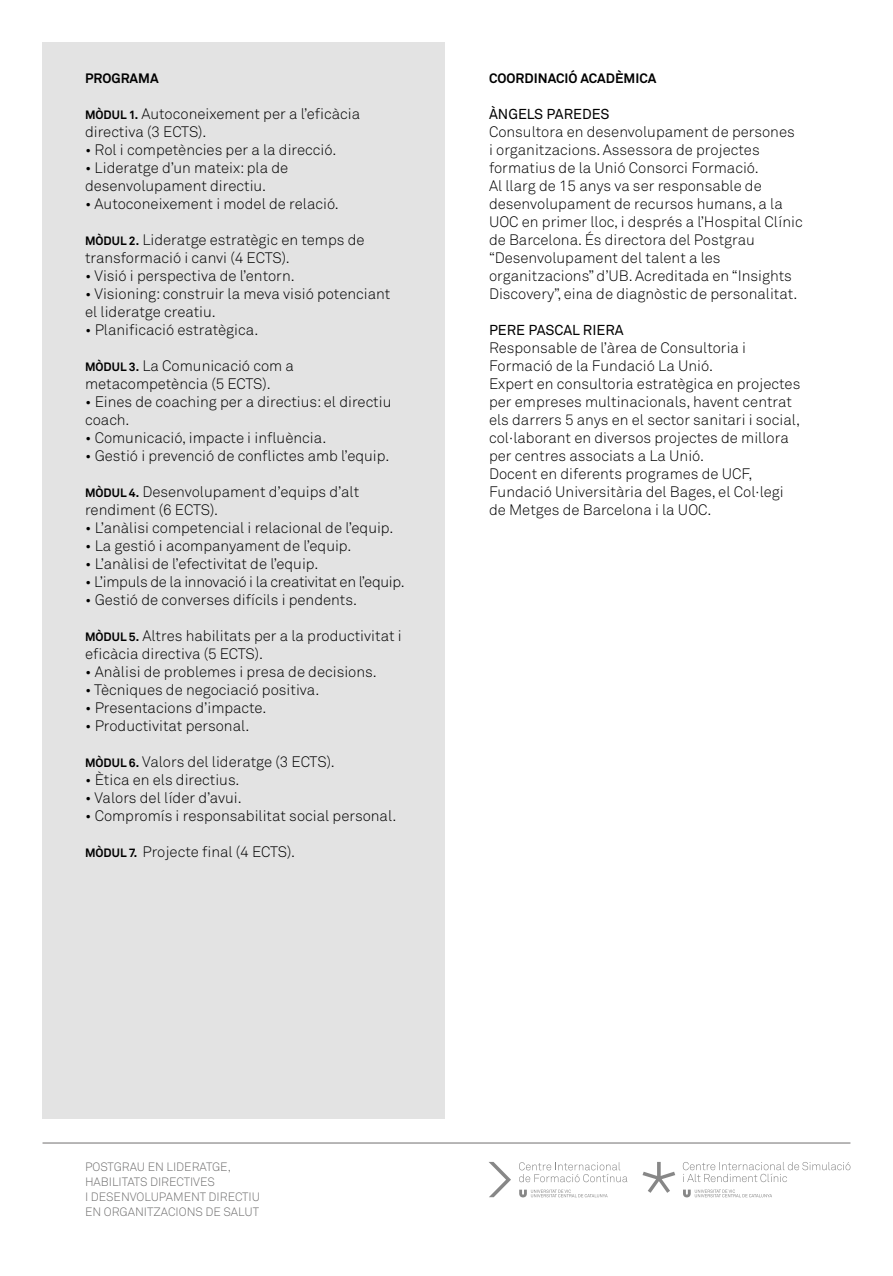
<style>
.page{position:relative;width:893px;height:1276px;background:#fff}
.page>*{position:absolute;margin:0;border:0;box-sizing:border-box;transform-origin:0 0}
.t1{font:300 15px/18px "Akkurat";color:#000}
.t2{font:300 15px "Akkurat";letter-spacing:-.02em;color:#000}
.t3{font:14.25px "Akkurat";color:#000}
.t4{font:700 13.5px "Akkurat";color:#000}
.t5{font:300 12px/15px "Akkurat";color:#706f6f}
.s1{font-weight:700;font-size:12px}
</style>
<div class="page">
<div style="left:43px;top:43px;width:402px;height:1075px;background:#e3e3e3"></div>
<svg style="left:489px;top:1162px;width:22px;height:35px"></svg>
<svg style="left:519px;top:1189px;width:89px;height:8px"></svg>
<svg style="left:519px;top:1162px;width:108px;height:20px"></svg>
<svg style="left:642px;top:1162px;width:33px;height:30px"></svg>
<svg style="left:683px;top:1189px;width:89px;height:8px"></svg>
<svg style="left:683px;top:1162px;width:167px;height:20px"></svg>
<hr style="left:43px;top:1142px;width:807px;height:1px;background:#706f6f">
<p class="t4" style="left:85px;top:70px;width:75px">PROGRAMA</p>
<p class="t1" style="left:85px;top:105px;width:277px"><span class="s1">MÒDUL 1.</span> Autoconeixement per a l’eficàcia directiva (3 ECTS).</p>
<p class="t1" style="left:85px;top:141px;width:253px">• Rol i competències per a la direcció.</p>
<p class="t1" style="left:85px;top:159px;width:205px">• Lideratge d’un mateix: pla de desenvolupament directiu.</p>
<p class="t1" style="left:85px;top:195px;width:255px">• Autoconeixement i model de relació.</p>
<p class="t1" style="left:85px;top:231px;width:281px"><span class="s1">MÒDUL 2.</span> Lideratge estratègic en temps de transformació i canvi (4 ECTS).</p>
<p class="t1" style="left:85px;top:267px;width:211px">• Visió i perspectiva de l’entorn.</p>
<p class="t1" style="left:85px;top:285px;width:307px">• Visioning: construir la meva visió potenciant el lideratge creatiu.</p>
<p class="t1" style="left:85px;top:321px;width:175px">• Planificació estratègica.</p>
<p class="t1" style="left:85px;top:357px;width:210px"><span class="s1">MÒDUL 3.</span> La Comunicació com a metacompetència (5 ECTS).</p>
<p class="t1" style="left:85px;top:393px;width:308px">• Eines de coaching per a directius: el directiu coach.</p>
<p class="t1" style="left:85px;top:429px;width:243px">• Comunicació, impacte i influència.</p>
<p class="t1" style="left:85px;top:447px;width:306px">• Gestió i prevenció de conflictes amb l’equip.</p>
<p class="t1" style="left:85px;top:483px;width:276px"><span class="s1">MÒDUL 4.</span> Desenvolupament d’equips d’alt rendiment (6 ECTS).</p>
<p class="t1" style="left:85px;top:519px;width:310px">• L’anàlisi competencial i relacional de l’equip.</p>
<p class="t1" style="left:85px;top:537px;width:268px">• La gestió i acompanyament de l’equip.</p>
<p class="t1" style="left:85px;top:555px;width:235px">• L’anàlisi de l’efectivitat de l’equip.</p>
<p class="t2" style="left:85px;top:573px;width:321px">• L’impuls de la innovació i la creativitat en l’equip.</p>
<p class="t1" style="left:85px;top:591px;width:273px">• Gestió de converses difícils i pendents.</p>
<p class="t1" style="left:85px;top:627px;width:318px"><span class="s1">MÒDUL 5.</span> Altres habilitats per a la productivitat i eficàcia directiva (5 ECTS).</p>
<p class="t1" style="left:85px;top:663px;width:293px">• Anàlisi de problemes i presa de decisions.</p>
<p class="t1" style="left:85px;top:681px;width:236px">• Tècniques de negociació positiva.</p>
<p class="t1" style="left:85px;top:699px;width:183px">• Presentacions d’impacte.</p>
<p class="t1" style="left:85px;top:717px;width:166px">• Productivitat personal.</p>
<p class="t1" style="left:85px;top:753px;width:251px"><span class="s1">MÒDUL 6.</span> Valors del lideratge (3 ECTS).</p>
<p class="t1" style="left:85px;top:771px;width:156px">• Ètica en els directius.</p>
<p class="t1" style="left:85px;top:789px;width:158px">• Valors del líder d’avui.</p>
<p class="t1" style="left:85px;top:807px;width:313px">• Compromís i responsabilitat social personal.</p>
<p class="t1" style="left:85px;top:843px;width:212px"><span class="s1">MÒDUL 7.</span> Projecte final (4 ECTS).</p>
<p class="t4" style="left:489px;top:70px;width:169px">COORDINACIÓ ACADÈMICA</p>
<p class="t3" style="left:489px;top:106px;width:122px">ÀNGELS PAREDES</p>
<p class="t1" style="left:489px;top:123px;width:315px">Consultora en desenvolupament de persones<br>i organitzacions. Assessora de projectes formatius de la Unió Consorci Formació.<br>Al llarg de 15 anys va ser responsable de desenvolupament de recursos humans, a la UOC en primer lloc, i després a l’Hospital Clínic de Barcelona. És directora del Postgrau “Desenvolupament del talent a les organitzacions” d’UB. Acreditada en “Insights Discovery”, eina de diagnòstic de personalitat.</p>
<p class="t3" style="left:489px;top:322px;width:136px">PERE PASCAL RIERA</p>
<p class="t1" style="left:489px;top:339px;width:313px">Responsable de l’àrea de Consultoria i Formació de la Fundació La Unió.<br>Expert en consultoria estratègica en projectes per empreses multinacionals, havent centrat els darrers 5 anys en el sector sanitari i social, col·laborant en diversos projectes de millora per centres associats a La Unió.<br>Docent en diferents programes de UCF, Fundació Universitària del Bages, el Col·legi de Metges de Barcelona i la UOC.</p>
<p class="t5" style="left:85px;top:1159px;width:177px">POSTGRAU EN LIDERATGE,<br>HABILITATS DIRECTIVES<br>I DESENVOLUPAMENT DIRECTIU<br>EN ORGANITZACIONS DE SALUT</p>
</div>
